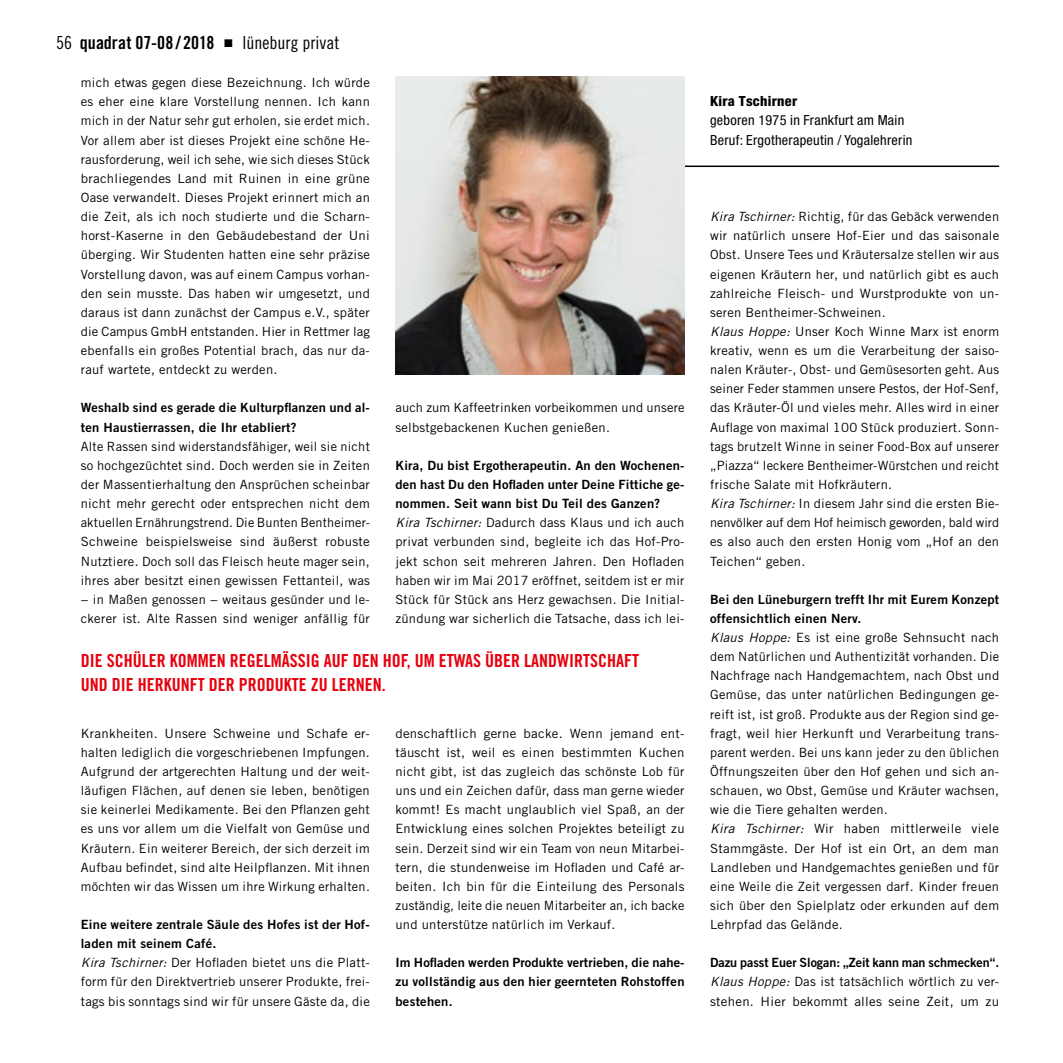
<style>
.page{position:relative;width:1063px;height:1063px;background:#fff}
.page>*{position:absolute;margin:0;border:0;box-sizing:border-box;transform-origin:0 0}
.t1{font:18px/24px "Trade Gothic LT Std Bd Cn 20";color:#e7000e}
.t2{font:18px "Trade Gothic LT Std Bd Cn 20";letter-spacing:.005em;color:#000}
.t3{font:18px "Trade Gothic LT Std Cn 18";color:#000}
.t4{font:condensed 13.95px/19.2px "Helvetica Neue LT Std";letter-spacing:.02em;color:#000}
.t5{font:800 condensed 13.95px "Helvetica Neue LT Std";letter-spacing:.02em;color:#000}
.t6{font:12.75px/19.2px "Trade Gothic LT Std";letter-spacing:.02em;color:#000}
.t7{font:12.75px/19.2px "Trade Gothic LT Std";letter-spacing:.02em;color:#000;text-align:justify;scale:1.04 1}
.t8{font:12.75px/19.2px "Trade Gothic LT Std Bd 2";letter-spacing:.02em;color:#000}
.t9{font:12.75px "Trade Gothic LT Std Bd 2";color:#000}
.s1{font-family:"Trade Gothic LT Std Cn 18"}
.s2{font-style:italic}
</style>
<div class="page">
<hr style="left:653px;top:166px;width:346px;height:1px;background:#000">
<img style="left:395px;top:77px;width:290px;height:297px">
<h1 class="t2" style="left:56px;top:32px;width:160px"><span class="s1">56</span> quadrat 07-08 / 2018</h1>
<h1 class="t3" style="left:242px;top:32px;width:98px">lüneburg privat</h1>
<p class="t6" style="left:81px;top:73px;width:291px;text-align:justify">mich etwas gegen diese Bezeichnung. Ich würde es eher eine klare Vorstellung nennen. Ich kann mich in der Natur sehr gut erholen, sie erdet mich.<br>Vor allem aber ist dieses Projekt eine schöne He&shy;rausforderung, weil ich sehe, wie sich dieses Stück brachliegendes Land mit Ruinen in eine grüne Oase verwandelt. Dieses Projekt erinnert mich an die Zeit, als ich noch studierte und die Scharn&shy;horst-Kaserne in den Gebäudebestand der Uni überging. Wir Studenten hatten eine sehr präzise Vorstellung davon, was auf einem Campus vorhan&shy;den sein musste. Das haben wir umgesetzt, und daraus ist dann zunächst der Campus e.V., später die Campus GmbH entstanden. Hier in Rettmer lag ebenfalls ein großes Potential brach, das nur da&shy;rauf wartete, entdeckt zu werden.</p>
<p class="t8" style="left:81px;top:398px;width:291px">Weshalb sind es gerade die Kulturpflanzen und al&shy;ten Haustierrassen, die Ihr etabliert?</p>
<p class="t6" style="left:81px;top:436px;width:291px">Alte Rassen sind widerstandsfähiger, weil sie nicht so hochgezüchtet sind. Doch werden sie in Zeiten der Massentierhaltung den Ansprüchen scheinbar nicht mehr gerecht oder entsprechen nicht dem aktuellen Ernährungstrend. Die Bunten Bentheimer-- Schweine beispielsweise sind äußerst robuste Nutztiere. Doch soll das Fleisch heute mager sein, ihres aber besitzt einen gewissen Fettanteil, was − in Maßen genossen − weitaus gesünder und le&shy;ckerer ist. Alte Rassen sind weniger anfällig für</p>
<p class="t6" style="left:395px;top:398px;width:291px">auch zum Kaffeetrinken vorbeikommen und unsere selbstgebackenen Kuchen genießen.</p>
<p class="t8" style="left:395px;top:455px;width:291px;text-align:justify">Kira, Du bist Ergotherapeutin. An den Wochenen&shy;den hast Du den Hofladen unter Deine Fittiche ge&shy;nommen. Seit wann bist Du Teil des Ganzen?</p>
<p class="t6" style="left:395px;top:513px;width:291px;text-align:justify"><span class="s2">Kira Tschirner:</span> Dadurch dass Klaus und ich auch privat verbunden sind, begleite ich das Hof-Pro&shy;jekt schon seit mehreren Jahren. Den Hofladen haben wir im Mai 2017 eröffnet, seitdem ist er mir Stück für Stück ans Herz gewachsen. Die Initial&shy;zündung war sicherlich die Tatsache, dass ich lei-</p>
<h1 class="t1" style="left:81px;top:649px;width:560px">DIE SCHÜLER KOMMEN REGELMÄSSIG AUF DEN HOF, UM ETWAS ÜBER LANDWIRTSCHAFT<br>UND DIE HERKUNFT DER PRODUKTE ZU LERNEN.</h1>
<p class="t7" style="left:81px;top:723px;width:280px">Krankheiten. Unsere Schweine und Schafe er&shy;halten lediglich die vorgeschriebenen Impfungen.<br>Aufgrund der artgerechten Haltung und der weit&shy;läufigen Flächen, auf denen sie leben, benötigen sie keinerlei Medikamente. Bei den Pflanzen geht es uns vor allem um die Vielfalt von Gemüse und Kräutern. Ein weiterer Bereich, der sich derzeit im Aufbau befindet, sind alte Heilpflanzen. Mit ihnen möchten wir das Wissen um ihre Wirkung erhalten.</p>
<p class="t8" style="left:81px;top:915px;width:291px">Eine weitere zentrale Säule des Hofes ist der Hof&shy;laden mit seinem Café.</p>
<p class="t6" style="left:81px;top:953px;width:291px;text-align:justify"><span class="s2">Kira Tschirner:</span> Der Hofladen bietet uns die Platt&shy;form für den Direktvertrieb unserer Produkte, frei&shy;tags bis sonntags sind wir für unsere Gäste da, die</p>
<p class="t7" style="left:395px;top:723px;width:280px">denschaftlich gerne backe. Wenn jemand ent&shy;täuscht ist, weil es einen bestimmten Kuchen nicht gibt, ist das zugleich das schönste Lob für uns und ein Zeichen dafür, dass man gerne wieder kommt! Es macht unglaublich viel Spaß, an der Entwicklung eines solchen Projektes beteiligt zu sein. Derzeit sind wir ein Team von neun Mitarbei&shy;tern, die stundenweise im Hofladen und Café ar&shy;beiten. Ich bin für die Einteilung des Personals zuständig, leite die neuen Mitarbeiter an, ich backe und unterstütze natürlich im Verkauf.</p>
<p class="t8" style="left:395px;top:953px;width:291px;text-align:justify">Im Hofladen werden Produkte vertrieben, die nahe&shy;zu vollständig aus den hier geernteten Rohstoffen bestehen.</p>
<p class="t5" style="left:710px;top:93px;width:89px">Kira Tschirner</p>
<p class="t4" style="left:710px;top:111px;width:204px">geboren 1975 in Frankfurt am Main<br>Beruf: Ergotherapeutin / Yogalehrerin</p>
<p class="t6" style="left:710px;top:207px;width:291px"><span class="s2">Kira Tschirner:</span> Richtig, für das Gebäck verwenden wir natürlich unsere Hof-Eier und das saisonale Obst. Unsere Tees und Kräutersalze stellen wir aus eigenen Kräutern her, und natürlich gibt es auch zahlreiche Fleisch- und Wurstprodukte von un&shy;seren Bentheimer-Schweinen.<br><span class="s2">Klaus Hoppe:</span> Unser Koch Winne Marx ist enorm kreativ, wenn es um die Verarbeitung der saiso&shy;nalen Kräuter-, Obst- und Gemüsesorten geht. Aus seiner Feder stammen unsere Pestos, der Hof-Senf, das Kräuter-Öl und vieles mehr. Alles wird in einer Auflage von maximal 100 Stück produziert. Sonn&shy;tags brutzelt Winne in seiner Food-Box auf unserer „Piazza“ leckere Bentheimer-Würstchen und reicht frische Salate mit Hofkräutern.<br><span class="s2">Kira Tschirner:</span> In diesem Jahr sind die ersten Bie&shy;nenvölker auf dem Hof heimisch geworden, bald wird es also auch den ersten Honig vom „Hof an den Teichen“ geben.</p>
<p class="t8" style="left:710px;top:589px;width:291px">Bei den Lüneburgern trefft Ihr mit Eurem Konzept offensichtlich einen Nerv.</p>
<p class="t6" style="left:710px;top:628px;width:291px"><span class="s2">Klaus Hoppe:</span> Es ist eine große Sehnsucht nach dem Natürlichen und Authentizität vorhanden. Die Nachfrage nach Handgemachtem, nach Obst und Gemüse, das unter natürlichen Bedingungen ge&shy;reift ist, ist groß. Produkte aus der Region sind ge&shy;fragt, weil hier Herkunft und Verarbeitung trans&shy;parent werden. Bei uns kann jeder zu den üblichen Öffnungszeiten über den Hof gehen und sich an&shy;schauen, wo Obst, Gemüse und Kräuter wachsen, wie die Tiere gehalten werden.<br><span class="s2">Kira Tschirner:</span> Wir haben mittlerweile viele Stammgäste. Der Hof ist ein Ort, an dem man Landleben und Handgemachtes genießen und für eine Weile die Zeit vergessen darf. Kinder freuen sich über den Spielplatz oder erkunden auf dem Lehrpfad das Gelände.</p>
<p class="t9" style="left:710px;top:955px;width:291px">Dazu passt Euer Slogan: „Zeit kann man schmecken“.</p>
<p class="t6" style="left:710px;top:972px;width:291px"><span class="s2">Klaus Hoppe:</span> Das ist tatsächlich wörtlich zu ver&shy;stehen. Hier bekommt alles seine Zeit, um zu</p>
</div>
